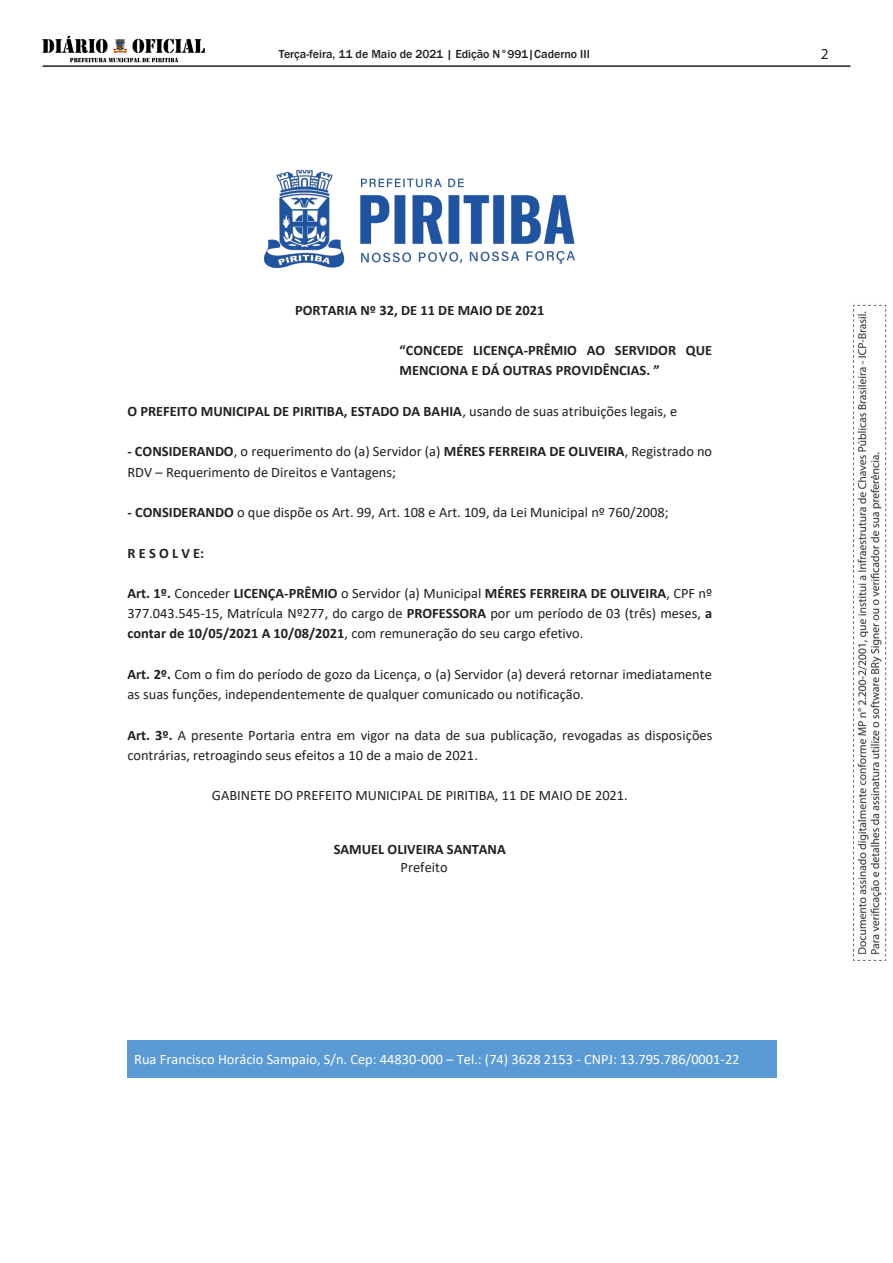
<style>
.page{position:relative;width:893px;height:1263px;background:#fff}
.page>*{position:absolute;margin:0;border:0;box-sizing:border-box;transform-origin:0 0}
.t1{font:15.3px "Myriad Pro";color:#231f20}
.t2{font:14.4px/20.1px "Calibri";color:#231f20}
.t3{font:700 14.4px/20.1px "Calibri";color:#231f20}
.t4{font:14.4px "Calibri";color:#fff}
.t5{font:500 12px "Franklin Gothic";color:#231f20}
.s1{font-weight:400}
.s2{font-weight:700}
</style>
<div class="page">
<hr style="left:43px;top:65px;width:807px;height:2px;background:#231f20">
<img style="left:43px;top:37px;width:162px;height:26px">
<div style="left:127px;top:1040px;width:650px;height:38px;background:#5b9bd5"></div>
<img style="left:265px;top:170px;width:309px;height:98px">
<img style="left:853px;top:304px;width:34px;height:657px">
<p class="t5" style="left:279px;top:47px;width:313px">Terça-feira, 11 de Maio de 2021 | Edição N°991|Caderno III</p>
<p class="t1" style="left:821px;top:44px;width:9px">2</p>
<p class="t3" style="left:295px;top:300px;width:251px">PORTARIA Nº 32, DE 11 DE MAIO DE 2021</p>
<p class="t3" style="left:400px;top:340px;width:314px">“CONCEDE LICENÇA-PRÊMIO AO SERVIDOR QUE<br>MENCIONA E DÁ OUTRAS PROVIDÊNCIAS. ”</p>
<p class="t3" style="left:127px;top:401px;width:551px">O PREFEITO MUNICIPAL DE PIRITIBA, ESTADO DA BAHIA<span class="s1">, usando de suas atribuições legais, e</span></p>
<p class="t2" style="left:127px;top:441px;width:586px"><span class="s2">- CONSIDERANDO</span>, o requerimento do (a) Servidor (a) <span class="s2">MÉRES FERREIRA DE OLIVEIRA</span>, Registrado no<br>RDV – Requerimento de Direitos e Vantagens;</p>
<p class="t2" style="left:127px;top:502px;width:543px"><span class="s2">- CONSIDERANDO</span> o que dispõe os Art. 99, Art. 108 e Art. 109, da Lei Municipal nº 760/2008;</p>
<p class="t3" style="left:127px;top:542px;width:78px">R E S O L V E:</p>
<p class="t2" style="left:127px;top:583px;width:586px;text-align:justify"><span class="s2">Art. 1º.</span> Conceder <span class="s2">LICENÇA-PRÊMIO</span> o Servidor (a) Municipal <span class="s2">MÉRES FERREIRA DE OLIVEIRA</span>, CPF nº 377.043.545-15, Matrícula Nº277, do cargo de <span class="s2">PROFESSORA</span> por um período de 03 (três) meses, <span class="s2">a contar de 10/05/2021 A 10/08/2021</span>, com remuneração do seu cargo efetivo.</p>
<p class="t2" style="left:127px;top:664px;width:586px"><span class="s2">Art. 2º.</span> Com o fim do período de gozo da Licença, o (a) Servidor (a) deverá retornar imediatamente as suas funções, independentemente de qualquer comunicado ou notificação.</p>
<p class="t2" style="left:127px;top:724px;width:586px"><span class="s2">Art. 3º.</span> A presente Portaria entra em vigor na data de sua publicação, revogadas as disposições contrárias, retroagindo seus efeitos a 10 de a maio de 2021.</p>
<p class="t2" style="left:212px;top:785px;width:417px">GABINETE DO PREFEITO MUNICIPAL DE PIRITIBA, 11 DE MAIO DE 2021.</p>
<p class="t3" style="left:334px;top:840px;width:174px;line-height:17.5px;text-align:center">SAMUEL OLIVEIRA SANTANA<br><span class="s1">Prefeito</span></p>
<p class="t4" style="left:134px;top:1049px;width:607px">Rua Francisco Horácio Sampaio, S/n. Cep: 44830-000 – Tel.: (74) 3628 2153 - CNPJ: 13.795.786/0001-22</p>
</div>
